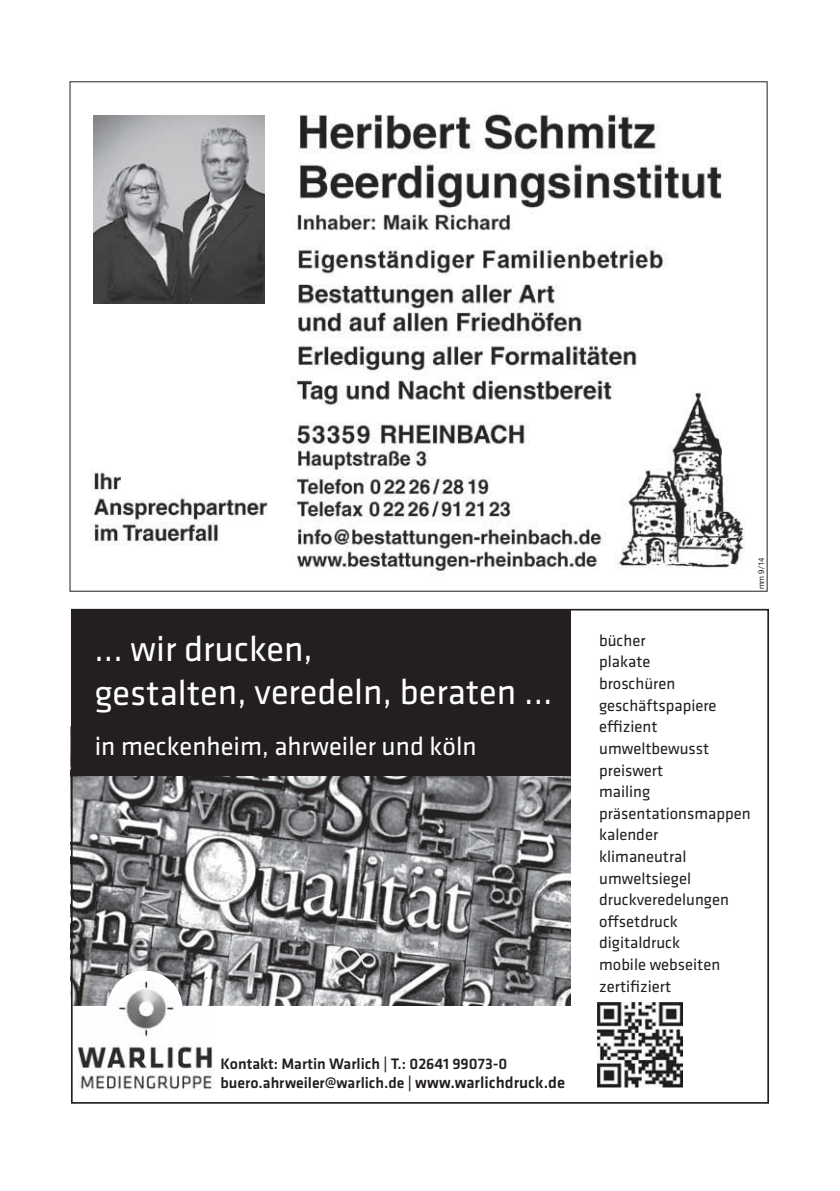
<style>
.page{position:relative;width:840px;height:1191px;background:#fff}
.page>*{position:absolute;margin:0;border:0;box-sizing:border-box;transform-origin:0 0}
.t1{font:36.6px/43.6px "Klavika Basic";color:#fff}
.t2{font:26.6px "Klavika Basic";color:#fff}
.t3{font:16.6px/21.6px "Klavika Basic";color:#231f20}
.t4{font:500 15.8px/19.6px "Klavika Basic";color:#231f20}
.t5{font:8px "Helvetica Neue";color:#231f20}
.s1{font-size:16.6px}
</style>
<div class="page">
<img style="left:90px;top:113px;width:655px;height:462px">
<img style="left:94px;top:116px;width:170px;height:187px">
<img style="left:597px;top:1002px;width:85px;height:85px">
<img style="left:74px;top:775px;width:496px;height:230px">
<div style="left:71px;top:609px;width:499px;height:166px;background:#231f20"></div>
<div style="left:107px;top:970px;width:75px;height:75px;background:#fff;border-radius:50%"></div>
<img style="left:76px;top:1005px;width:138px;height:85px">
<img style="left:182px;top:979px;width:32px;height:26px">
<img style="left:76px;top:979px;width:31px;height:26px">
<img style="left:107px;top:979px;width:75px;height:66px">
<h1 class="t1" style="left:95px;top:630px;width:459px">... wir drucken,<br>gestalten, veredeln, beraten ...</h1>
<h2 class="t2" style="left:95px;top:735px;width:383px">in meckenheim, ahrweiler und köln</h2>
<p class="t4" style="left:220px;top:1053px;width:346px">Kontakt: Martin Warlich | T.: 02641 99073-0 buero.ahrweiler@warlich.de | <span class="s1">www.warlichdruck.de</span></p>
<p class="t5" style="left:758px;top:589px;width:33px;rotate:-90deg">mm 9/14</p>
<p class="t3" style="left:598px;top:631px;width:153px">bücher<br>plakate<br>broschüren geschäftspapiere effizient umweltbewusst preiswert<br>mailing präsentationsmappen kalender<br>klimaneutral umweltsiegel druckveredelungen offsetdruck digitaldruck<br>mobile webseiten zertifiziert</p>
</div>
